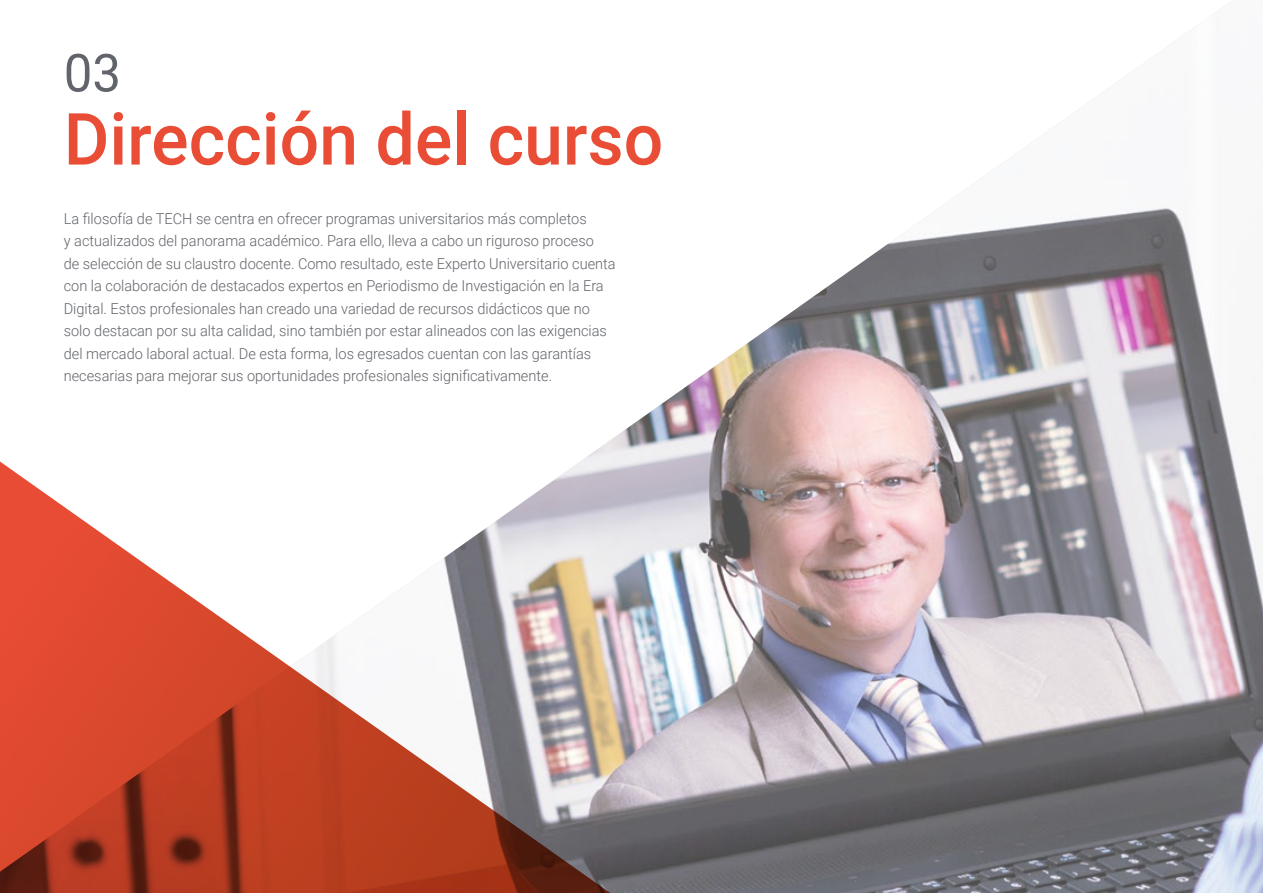
<style>
.page{position:relative;width:1263px;height:893px;background:#fff}
.page>*{position:absolute;margin:0;border:0;box-sizing:border-box;transform-origin:0 0}
.t1{font:500 72px "Roboto";color:#e94d35}
.t2{font:52.5px "Roboto";color:#61646a}
.t3{font:300 15px/22.5px "Roboto";color:#61646a}
</style>
<div class="page">
<img style="left:602px;top:0;width:661px;height:893px">
<svg style="left:0;top:446px;width:640px;height:447px"></svg>
<h2 class="t2" style="left:64px;top:36px;width:59px">03</h2>
<h1 class="t1" style="left:64px;top:89px;width:601px">Dirección del curso</h1>
<p class="t3" style="left:64px;top:207px;width:553px">La filosofía de TECH se centra en ofrecer programas universitarios más completos<br>y actualizados del panorama académico. Para ello, lleva a cabo un riguroso proceso<br>de selección de su claustro docente. Como resultado, este Experto Universitario cuenta con la colaboración de destacados expertos en Periodismo de Investigación en la Era Digital. Estos profesionales han creado una variedad de recursos didácticos que no solo destacan por su alta calidad, sino también por estar alineados con las exigencias del mercado laboral actual. De esta forma, los egresados cuentan con las garantías necesarias para mejorar sus oportunidades profesionales significativamente.</p>
</div>
